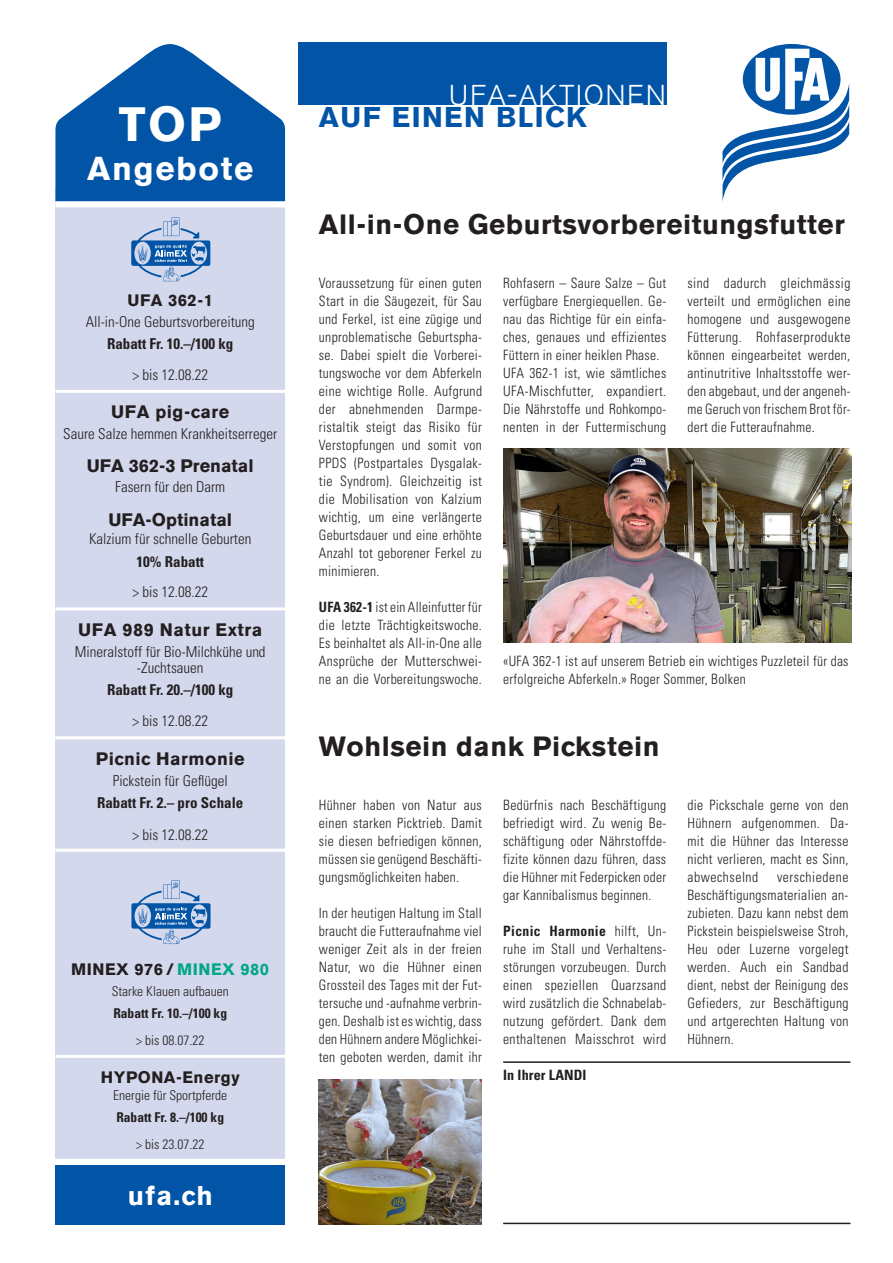
<style>
.page{position:relative;width:893px;height:1263px;background:#fff}
.page>*{position:absolute;margin:0;border:0;box-sizing:border-box;transform-origin:0 0}
.t1{font:700 48px "Akzidenz Grotesk BE";color:#fff}
.t2{font:700 33px "Akzidenz Grotesk BE";letter-spacing:.05em;color:#fff}
.t3{font:700 28.5px "Akzidenz Grotesk BE";letter-spacing:.05em;color:#0154a6}
.t4{font:300 28.5px "Akzidenz Grotesk BE";letter-spacing:.05em;color:#fff}
._02_-_Haupttitel{font:700 27.75px "Akzidenz Grotesk BE";letter-spacing:.02em;color:#231f20}
.t5{font:700 27px "Akzidenz Grotesk BE";color:#fff}
.Aktion_Titel{font:700 18px "Akzidenz Grotesk BE";letter-spacing:.03em;color:#231f20}
.Grundtext{font:700 18px "Akzidenz Grotesk BE";color:#231f20}
.Aktion_Titel-2{font:700 16.5px "Akzidenz Grotesk BE";letter-spacing:.03em;color:#231f20}
.Grundtext-2{font:300 condensed 15px/16.5px "Univers LT Std";color:#231f20;text-align:center}
.Rabatt{font:700 condensed 15px "Univers LT Std";color:#231f20}
.Datum{font:300 condensed 15px "Univers LT Std";color:#231f20}
._01_-_Lauftext{font:300 condensed 14.25px/18px "Univers LT Std";letter-spacing:.02em;color:#231f20;text-align:justify;scale:.96 1}
._01_-_Lauftext-2{font:300 condensed 14.25px/18px "Univers LT Std";letter-spacing:.02em;color:#231f20;text-align:justify;scale:.95 1}
._01_-_Lauftext-3{font:300 condensed 14.25px/18px "Univers LT Std";letter-spacing:.02em;color:#231f20;text-align:justify;scale:.94 1}
.t6{font:700 condensed 14.25px "Univers LT Std";letter-spacing:.005em;color:#231f20}
.Grundtext-3{font:300 condensed 13.5px "Univers LT Std";color:#231f20}
.Rabatt-2{font:700 condensed 13.5px "Univers LT Std";color:#231f20}
.Datum-2{font:300 condensed 13.5px "Univers LT Std";color:#231f20}
.s1{color:#00a786}
.s2{font-weight:700}
</style>
<div class="page">
<hr style="left:503px;top:1061px;width:347px;height:2px;background:#231f20">
<hr style="left:503px;top:1223px;width:347px;height:1px;background:#231f20">
<svg style="left:743px;top:44px;width:97px;height:71px"></svg>
<svg style="left:722px;top:49px;width:127px;height:152px"></svg>
<div style="left:55px;top:187px;width:230px;height:972px;background:#d4d8ec"></div>
<svg style="left:55px;top:44px;width:230px;height:157px"></svg>
<div style="left:55px;top:201px;width:230px;height:6px;background:#fff"></div>
<div style="left:55px;top:1165px;width:230px;height:59px;background:#0154a6"></div>
<div style="left:298px;top:43px;width:369px;height:62px;background:#0154a6"></div>
<hr style="left:55px;top:390px;width:230px;height:3px;background:#fff">
<hr style="left:55px;top:607px;width:230px;height:3px;background:#fff">
<hr style="left:55px;top:736px;width:230px;height:3px;background:#fff">
<hr style="left:55px;top:849px;width:230px;height:3px;background:#fff">
<hr style="left:55px;top:1055px;width:230px;height:3px;background:#fff">
<svg style="left:131px;top:217px;width:79px;height:64px"></svg>
<svg style="left:131px;top:880px;width:80px;height:64px"></svg>
<img style="left:319px;top:1080px;width:163px;height:144px">
<img style="left:503px;top:449px;width:349px;height:194px">
<p class="t1" style="left:119px;top:96px;width:104px">TOP</p>
<p class="t2" style="left:87px;top:149px;width:168px">Angebote</p>
<p class="Aktion_Titel-2" style="left:128px;top:291px;width:87px">UFA 362-1</p>
<p class="Grundtext-2" style="left:86px;top:313px;width:171px">All-in-One Geburtsvorbereitung</p>
<p class="Rabatt" style="left:107px;top:334px;width:128px">Rabatt Fr. 10.–/100 kg</p>
<p class="Datum" style="left:132px;top:365px;width:77px">&gt; bis 12.08.22</p>
<p class="Aktion_Titel" style="left:111px;top:402px;width:120px">UFA pig-care</p>
<p class="Grundtext-2" style="left:63px;top:425px;width:216px">Saure Salze hemmen Krankheitserreger</p>
<p class="Grundtext" style="left:87px;top:455px;width:168px">UFA 362-3 Prenatal</p>
<p class="Grundtext-2" style="left:115px;top:479px;width:111px">Fasern für den Darm</p>
<p class="Grundtext" style="left:108px;top:509px;width:125px">UFA-Optinatal</p>
<p class="Grundtext-2" style="left:89px;top:531px;width:164px">Kalzium für schnelle Geburten</p>
<p class="Rabatt" style="left:137px;top:552px;width:69px">10% Rabatt</p>
<p class="Datum" style="left:132px;top:583px;width:77px">&gt; bis 12.08.22</p>
<p class="Aktion_Titel" style="left:78px;top:619px;width:186px">UFA 989 Natur Extra</p>
<p class="Grundtext-2" style="left:75px;top:643px;width:192px">Mineralstoff für Bio-Milchkühe und -Zuchtsauen</p>
<p class="Rabatt" style="left:107px;top:681px;width:128px">Rabatt Fr. 20.–/100 kg</p>
<p class="Datum" style="left:132px;top:712px;width:77px">&gt; bis 12.08.22</p>
<p class="Aktion_Titel" style="left:96px;top:748px;width:150px">Picnic Harmonie</p>
<p class="Grundtext-2" style="left:113px;top:772px;width:116px">Pickstein für Geflügel</p>
<p class="Rabatt" style="left:97px;top:793px;width:148px">Rabatt Fr. 2.– pro Schale</p>
<p class="Datum" style="left:132px;top:826px;width:77px">&gt; bis 12.08.22</p>
<p class="Aktion_Titel-2" style="left:71px;top:960px;width:199px">MINEX 976 / <span class="s1">MINEX 980</span></p>
<p class="Grundtext-3" style="left:112px;top:983px;width:118px">Starke Klauen aufbauen</p>
<p class="Rabatt-2" style="left:113px;top:1005px;width:115px">Rabatt Fr. 10.–/100 kg</p>
<p class="Datum-2" style="left:136px;top:1032px;width:70px">&gt; bis 08.07.22</p>
<p class="Aktion_Titel-2" style="left:101px;top:1068px;width:140px">HYPONA-Energy</p>
<p class="Grundtext-3" style="left:113px;top:1087px;width:115px">Energie für Sportpferde</p>
<p class="Rabatt-2" style="left:116px;top:1109px;width:109px">Rabatt Fr. 8.–/100 kg</p>
<p class="Datum-2" style="left:136px;top:1136px;width:70px">&gt; bis 23.07.22</p>
<p class="t5" style="left:128px;top:1180px;width:86px">ufa.ch</p>
<p class="t4" style="left:449px;top:79px;width:218px">UFA-AKTIONEN</p>
<h3 class="t3" style="left:319px;top:100px;width:269px">AUF EINEN BLICK</h3>
<p class="_02_-_Haupttitel" style="left:319px;top:208px;width:527px">All-in-One Geburtsvorbereitungsfutter</p>
<p class="_01_-_Lauftext" style="left:319px;top:274px;width:171px">Voraussetzung für einen guten Start in die Säugezeit, für Sau und Ferkel, ist eine zügige und unproblematische Geburtspha&shy;se. Dabei spielt die Vorberei&shy;tungswoche vor dem Abferkeln eine wichtige Rolle. Aufgrund der abnehmenden Darmpe&shy;ristaltik steigt das Risiko für Verstopfungen und somit von PPDS (Postpartales Dysgalak&shy;tie Syndrom). Gleichzeitig ist die Mobilisation von Kalzium wichtig, um eine verlängerte Geburtsdauer und eine erhöhte Anzahl tot geborener Ferkel zu minimieren.</p>
<p class="_01_-_Lauftext-3" style="left:319px;top:598px;width:175px"><span class="s2">UFA 362-1</span> ist ein Alleinfutter für die letzte Trächtigkeitswoche.<br>Es beinhaltet als All-in-One alle Ansprüche der Mutterschwei&shy;ne an die Vorbereitungswoche.</p>
<p class="_01_-_Lauftext-2" style="left:503px;top:274px;width:173px">Rohfasern – Saure Salze – Gut verfügbare Energiequellen. Ge&shy;nau das Richtige für ein einfa&shy;ches, genaues und effizientes Füttern in einer heiklen Phase.</p>
<p class="_01_-_Lauftext" style="left:503px;top:364px;width:171px">UFA 362-1 ist, wie sämtliches UFA-Mischfutter, expandiert.<br>Die Nährstoffe und Rohkompo&shy;nenten in der Futtermischung</p>
<p class="_01_-_Lauftext" style="left:687px;top:274px;width:171px">sind dadurch gleichmässig verteilt und ermöglichen eine homogene und ausgewogene Fütterung. Rohfaserprodukte können eingearbeitet werden, antinutritive Inhaltsstoffe wer&shy;den abgebaut, und der angeneh&shy;me Geruch von frischem Brot för&shy;dert die Futteraufnahme.</p>
<p class="_01_-_Lauftext-2" style="left:503px;top:652px;width:365px">«UFA 362-1 ist auf unserem Betrieb ein wichtiges Puzzleteil für das erfolgreiche Abferkeln.» Roger Sommer, Bolken</p>
<p class="_02_-_Haupttitel" style="left:319px;top:730px;width:342px">Wohlsein dank Pickstein</p>
<p class="_01_-_Lauftext" style="left:319px;top:796px;width:171px">Hühner haben von Natur aus einen starken Picktrieb. Damit sie diesen befriedigen können, müssen sie genügend Beschäfti&shy;gungsmöglichkeiten haben.</p>
<p class="_01_-_Lauftext-2" style="left:319px;top:904px;width:173px">In der heutigen Haltung im Stall braucht die Futteraufnahme viel weniger Zeit als in der freien Natur, wo die Hühner einen Grossteil des Tages mit der Fut&shy;tersuche und -aufnahme verbrin&shy;gen. Deshalb ist es wichtig, dass den Hühnern andere Möglichkei&shy;ten geboten werden, damit ihr</p>
<p class="_01_-_Lauftext" style="left:503px;top:796px;width:171px">Bedürfnis nach Beschäftigung befriedigt wird. Zu wenig Be&shy;schäftigung oder Nährstoffde&shy;fizite können dazu führen, dass die Hühner mit Federpicken oder gar Kannibalismus beginnen.</p>
<p class="_01_-_Lauftext" style="left:503px;top:922px;width:171px"><span class="s2">Picnic Harmonie</span> hilft, Un&shy;ruhe im Stall und Verhaltens&shy;störungen vorzubeugen. Durch einen speziellen Quarzsand wird zusätzlich die Schnabelab&shy;nutzung gefördert. Dank dem enthaltenen Maisschrot wird</p>
<p class="t6" style="left:503px;top:1066px;width:85px">In Ihrer LANDI</p>
<p class="_01_-_Lauftext" style="left:687px;top:796px;width:169px">die Pickschale gerne von den Hühnern aufgenommen. Da&shy;mit die Hühner das Interesse nicht verlieren, macht es Sinn, abwechselnd</p>
<p class="_01_-_Lauftext" style="left:687px;top:868px;width:169px;text-indent:90px">verschiedene Beschäftigungsmaterialien an&shy;zubieten. Dazu kann nebst dem Pickstein beispielsweise Stroh, Heu oder Luzerne vorgelegt werden. Auch ein Sandbad dient, nebst der Reinigung des Gefieders, zur Beschäftigung und artgerechten Haltung von Hühnern.</p>
</div>
